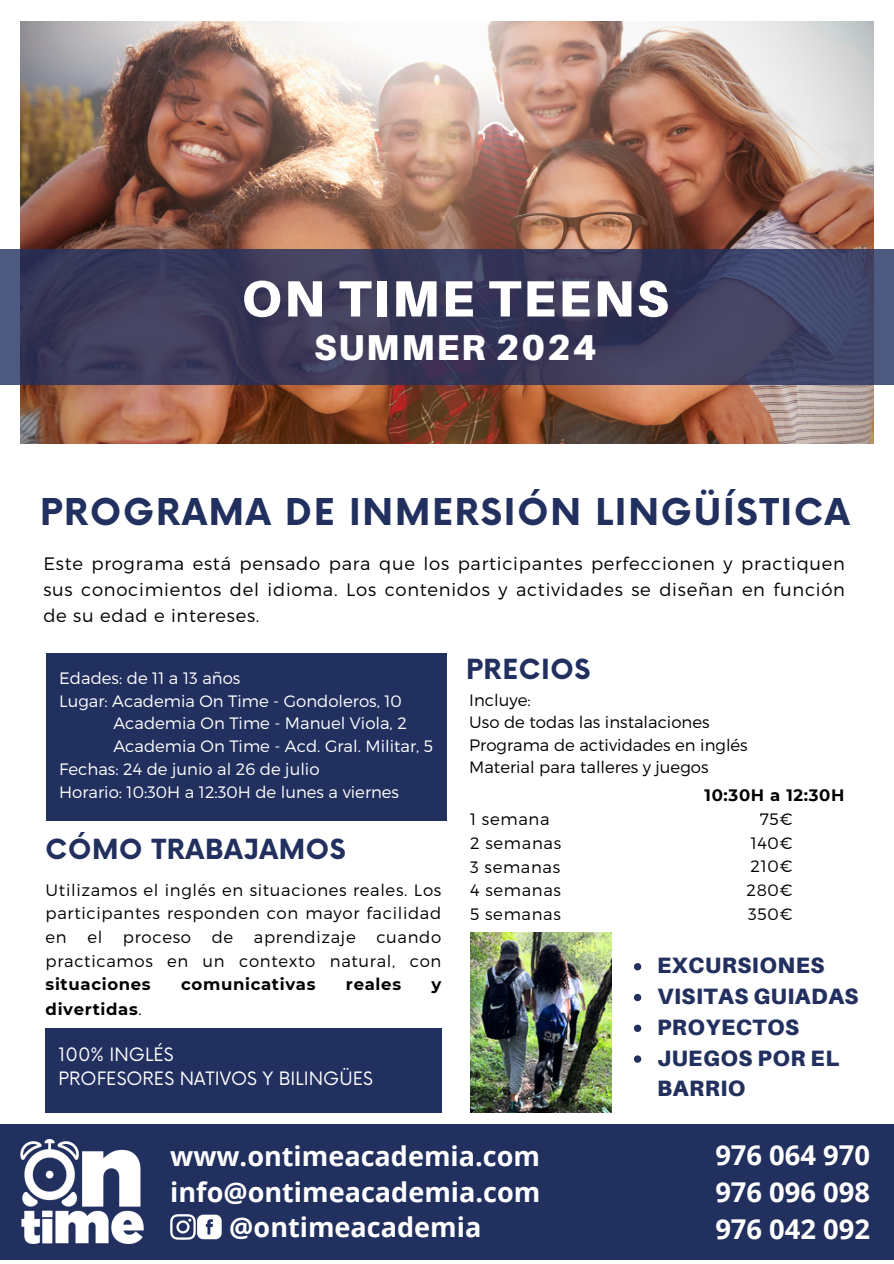
<style>
.page{position:relative;width:894px;height:1264px;background:#fff}
.page>*{position:absolute;margin:0;border:0;box-sizing:border-box;transform-origin:0 0}
.t1{font:900 51px "Aileron";letter-spacing:.05em;color:#fff}
.t2{font:700 36px "Now";letter-spacing:.05em;color:#22305f}
.t3{font:900 36px "Aileron";letter-spacing:.05em;color:#fff}
.t4{font:700 27.3px/37.2px "Open Sans";color:#fffffe;text-align:justify}
.t5{font:700 27px/36.6px "Open Sans";color:#fff}
.t6{font:700 27px "Now";letter-spacing:.025em;color:#22305f}
.t7{font:900 22.2px/30.8px "Aileron";letter-spacing:.025em;color:#22305f}
.t8{font:300 18px/25.8px "Montserrat";letter-spacing:.04em;color:#000;text-align:justify}
.t9{font:18px/24.8px "Now";color:#fff}
.t10{font:300 16.5px/23.7px "Montserrat";letter-spacing:.04em;color:#000;text-align:justify}
.t11{font:300 16.5px "Montserrat";color:#fff}
.t12{font:300 16.5px "Montserrat";color:#000}
.t13{font:700 16.5px "Montserrat";letter-spacing:.04em;color:#000}
.s1{font-weight:700}
.s2{font-weight:300}
</style>
<div class="page">
<img style="left:20px;top:21px;width:853px;height:422px">
<svg style="left:0;top:250px;width:893px;height:135px;background:#3c3d5d"></svg>
<div style="left:46px;top:653px;width:400px;height:168px;background:#22305f"></div>
<div style="left:46px;top:1028px;width:396px;height:84px;background:#22305f"></div>
<img style="left:470px;top:932px;width:141px;height:180px">
<div style="left:0;top:1123px;width:893px;height:136px;background:#22305f"></div>
<svg style="left:170px;top:1214px;width:52px;height:25px"></svg>
<img style="left:20px;top:1139px;width:124px;height:104px">
<svg style="left:633px;top:963px;width:8px;height:7px"></svg>
<svg style="left:633px;top:993px;width:8px;height:8px"></svg>
<svg style="left:633px;top:1024px;width:8px;height:7px"></svg>
<svg style="left:634px;top:1055px;width:7px;height:7px"></svg>
<p class="t1" style="left:241px;top:267px;width:428px">ON TIME TEENS</p>
<p class="t3" style="left:314px;top:325px;width:284px">SUMMER 2024</p>
<p class="t2" style="left:40px;top:492px;width:811px">PROGRAMA DE INMERSIÓN LINGÜÍSTICA</p>
<p class="t8" style="left:43px;top:549px;width:803px">Este programa está pensado para que los participantes perfeccionen y practiquen sus conocimientos del idioma. Los contenidos y actividades se diseñan en función de su edad e intereses.</p>
<p class="t11" style="left:59px;top:667px;width:182px">Edades: de 11 a 13 años</p>
<p class="t11" style="left:59px;top:690px;width:344px">Lugar: Academia On Time - Gondoleros, 10</p>
<h3 class="t11" style="left:113px;top:712px;width:295px">Academia On Time - Manuel Viola, 2</h3>
<p class="t11" style="left:113px;top:735px;width:321px">Academia On Time - Acd. Gral. Militar, 5</p>
<p class="t11" style="left:59px;top:758px;width:262px">Fechas: 24 de junio al 26 de julio</p>
<p class="t11" style="left:59px;top:781px;width:341px">Horario: 10:30H a 12:30H de lunes a viernes</p>
<p class="t6" style="left:46px;top:834px;width:302px">CÓMO TRABAJAMOS</p>
<h1 class="t10" style="left:46px;top:877px;width:397px">Utilizamos el inglés en situaciones reales. Los participantes responden con mayor facilidad en el proceso de aprendizaje cuando practicamos en un contexto natural, con <span class="s1">situaciones</span></h1>
<h1 class="t13" style="left:181px;top:974px;width:136px">comunicativas</h1>
<h1 class="t13" style="left:346px;top:974px;width:57px">reales</h1>
<h1 class="t13" style="left:431px;top:974px;width:11px">y</h1>
<h1 class="t13" style="left:46px;top:998px;width:98px">divertidas<span class="s2">.</span></h1>
<p class="t9" style="left:59px;top:1042px;width:316px">100% INGLÉS<br>PROFESORES NATIVOS Y BILINGÜES</p>
<p class="t6" style="left:466px;top:654px;width:126px">PRECIOS</p>
<p class="t12" style="left:469px;top:689px;width:63px">Incluye:</p>
<p class="t12" style="left:469px;top:711px;width:242px">Uso de todas las instalaciones</p>
<p class="t12" style="left:469px;top:734px;width:280px">Programa de actividades en inglés</p>
<p class="t12" style="left:469px;top:756px;width:241px">Material para talleres y juegos</p>
<p class="t10" style="left:470px;top:806px;width:81px">1 semana</p>
<p class="t10" style="left:470px;top:830px;width:93px">2 semanas</p>
<p class="t10" style="left:470px;top:854px;width:92px">3 semanas</p>
<p class="t10" style="left:470px;top:877px;width:93px">4 semanas</p>
<p class="t10" style="left:470px;top:901px;width:92px">5 semanas</p>
<p class="t13" style="left:704px;top:785px;width:141px">10:30H a 12:30H</p>
<h3 class="t10" style="left:759px;top:806px;width:34px">75€</h3>
<p class="t10" style="left:750px;top:830px;width:44px">140€</p>
<h6 class="t10" style="left:750px;top:853px;width:44px">210€</h6>
<p class="t10" style="left:746px;top:877px;width:48px">280€</p>
<p class="t10" style="left:748px;top:901px;width:46px">350€</p>
<p class="t7" style="left:657px;top:949px;width:169px">EXCURSIONES</p>
<p class="t7" style="left:657px;top:980px;width:203px">VISITAS GUIADAS</p>
<p class="t7" style="left:657px;top:1011px;width:144px">PROYECTOS</p>
<p class="t7" style="left:657px;top:1042px;width:184px">JUEGOS POR EL<br>BARRIO</p>
<p class="t5" style="left:170px;top:1136px;width:371px">www.ontimeacademia.com info@ontimeacademia.com</p>
<p class="t5" style="left:229px;top:1208px;width:253px">@ontimeacademia</p>
<h4 class="t4" style="left:715px;top:1135px;width:156px">976 064 970<br>976 096 098<br>976 042 092</h4>
</div>
